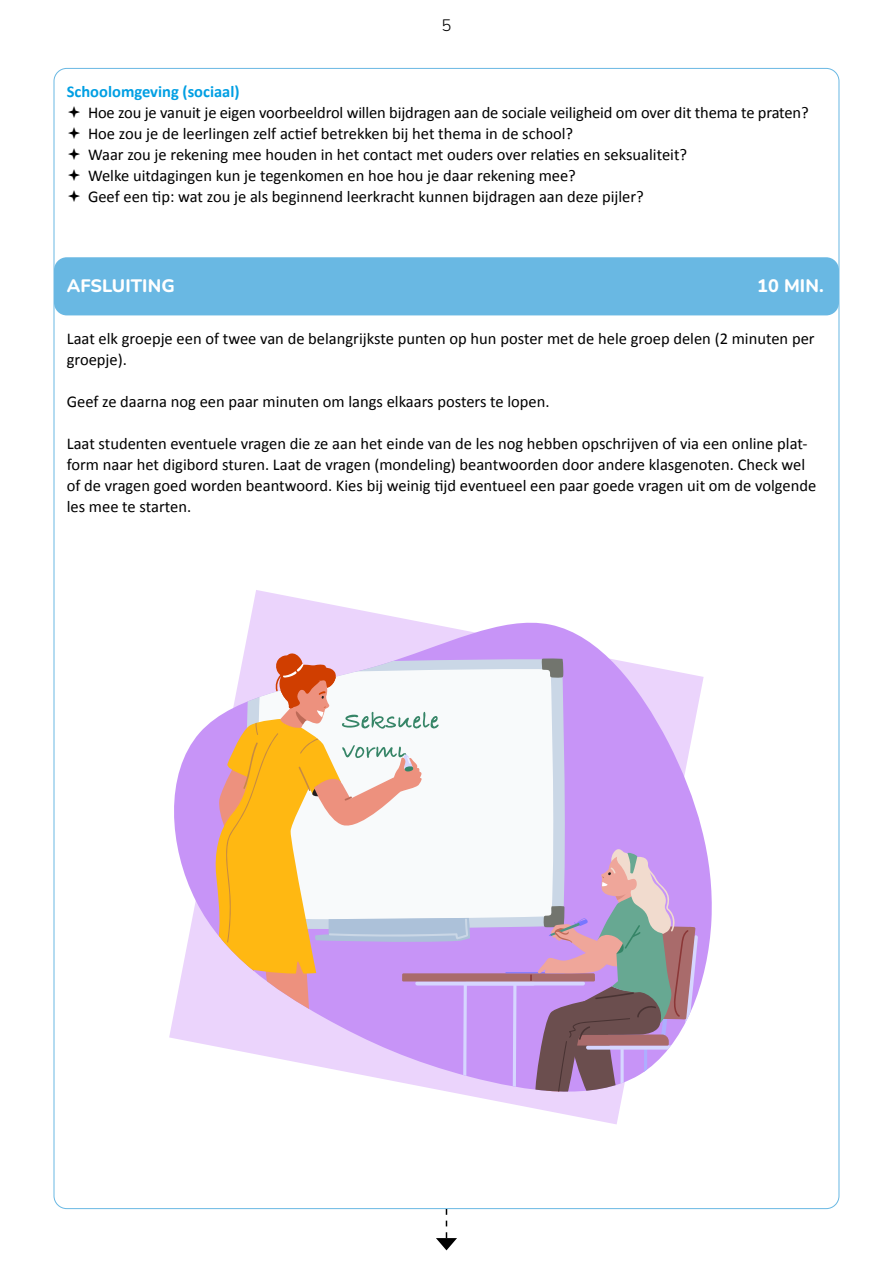
<style>
.page{position:relative;width:893px;height:1263px;background:#fff}
.page>*{position:absolute;margin:0;border:0;box-sizing:border-box;transform-origin:0 0}
.t1{font:800 18px "Nunito";letter-spacing:.005em;color:#fff}
.t2{font:16.5px/21px "Calibri";color:#000}
.t3{font:700 16.5px "Calibri";color:#009fe3}
.t4{font:300 16.5px "Nunito";color:#000}
</style>
<div class="page">
<svg style="left:436px;top:1209px;width:21px;height:41px"></svg>
<div style="left:54px;top:257px;width:785px;height:58px;background:#69b8e3;border-radius:13px"></div>
<svg style="left:251px;top:590px;width:370px;height:534px"></svg>
<svg style="left:244px;top:614px;width:468px;height:488px;fill:#c794f7"></svg>
<svg style="left:470px;top:658px;width:98px;height:274px;background:#c8c1eb"></svg>
<svg style="left:470px;top:668px;width:86px;height:254px"></svg>
<svg style="left:542px;top:658px;width:21px;height:20px"></svg>
<svg style="left:415px;top:981px;width:120px;height:4px"></svg>
<div style="left:402px;top:973px;width:193px;height:8px;background:#a96b6b"></div>
<hr style="left:505px;top:972px;width:60px;height:1px;background:#77f">
<svg style="left:512px;top:847px;width:186px;height:255px"></svg>
<svg style="left:169px;top:652px;width:301px;height:450px"></svg>
<p class="t4" style="left:442px;top:14px;width:11px">5</p>
<p class="t3" style="left:67px;top:81px;width:174px">Schoolomgeving (sociaal)</p>
<p class="t2" style="left:88px;top:103px;width:722px">Hoe zou je vanuit je eigen voorbeeldrol willen bijdragen aan de sociale veiligheid om over dit thema te praten?<br>Hoe zou je de leerlingen zelf actief betrekken bij het thema in de school?<br>Waar zou je rekening mee houden in het contact met ouders over relaties en seksualiteit?<br>Welke uitdagingen kun je tegenkomen en hoe hou je daar rekening mee?<br>Geef een tip: wat zou je als beginnend leerkracht kunnen bijdragen aan deze pijler?</p>
<p class="t1" style="left:67px;top:274px;width:109px">AFSLUITING</p>
<p class="t1" style="left:757px;top:274px;width:68px">10 MIN.</p>
<p class="t2" style="left:67px;top:328px;width:749px">Laat elk groepje een of twee van de belangrijkste punten op hun poster met de hele groep delen (2 minuten per groepje).</p>
<p class="t2" style="left:67px;top:391px;width:484px">Geef ze daarna nog een paar minuten om langs elkaars posters te lopen.</p>
<p class="t2" style="left:67px;top:433px;width:751px">Laat studenten eventuele vragen die ze aan het einde van de les nog hebben opschrijven of via een online plat&shy;form naar het digibord sturen. Laat de vragen (mondeling) beantwoorden door andere klasgenoten. Check wel of de vragen goed worden beantwoord. Kies bij weinig tijd eventueel een paar goede vragen uit om de volgende les mee te starten.</p>
</div>
